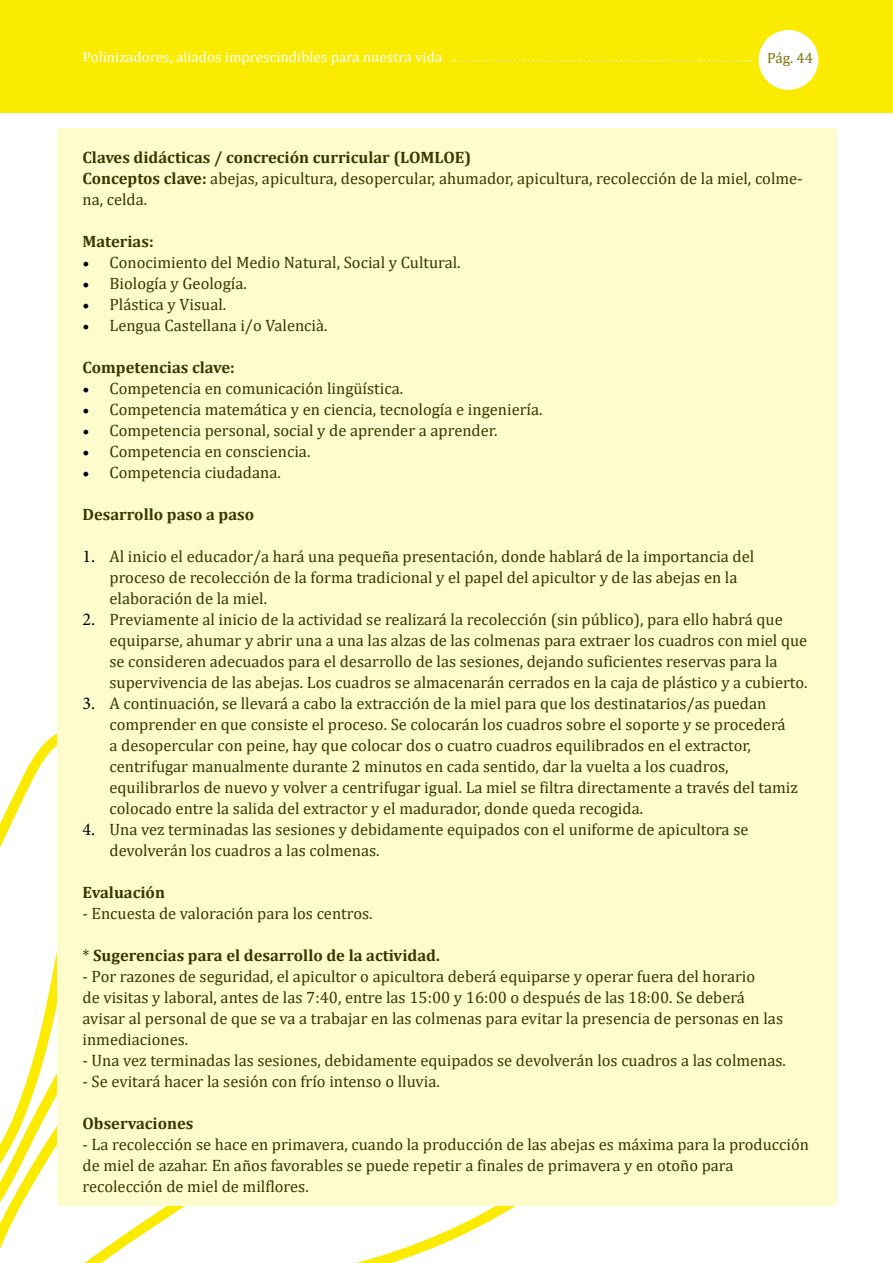
<style>
.page{position:relative;width:893px;height:1263px;background:#fff}
.page>*{position:absolute;margin:0;border:0;box-sizing:border-box;transform-origin:0 0}
.t1{font:16.5px/21px "Cambria";color:#3b3700}
.t2{font:700 16.5px "Cambria";color:#3b3700}
.t3{font:15px "Cambria";color:#fff}
.t4{font:15px "Cambria";color:#7a7200}
.s1{font-weight:700}
.s2{font-family:"Minion Pro";font-size:18px;color:#000}
.s3{font-weight:400}
</style>
<div class="page">
<div style="left:0;top:0;width:893px;height:112px;background:#faeb00"></div>
<div style="left:758px;top:30px;width:60px;height:60px;background:#fff;border-radius:50%"></div>
<svg style="left:455px;top:60px;width:296px;height:1px"></svg>
<svg style="left:0;top:733px;width:699px;height:530px"></svg>
<div style="left:57px;top:128px;width:779px;height:1077px;background:#fefbcc"></div>
<p class="t3" style="left:82px;top:48px;width:361px">Polinizadores, aliados imprescindibles para nuestra vida</p>
<p class="t4" style="left:767px;top:49px;width:47px">Pág. 44</p>
<p class="t1" style="left:82px;top:147px;width:722px"><span class="s1">Claves didácticas / concreción curricular (LOMLOE)<br>Conceptos clave:</span> abejas, apicultura, desopercular, ahumador, apicultura, recolección de la miel, colme&shy;na, celda.</p>
<p class="t2" style="left:82px;top:230px;width:73px">Materias:</p>
<p class="t1" style="left:82px;top:252px;width:380px"><span class="s2">•</span> Conocimiento del Medio Natural, Social y Cultural.</p>
<p class="t1" style="left:82px;top:273px;width:166px"><span class="s2">•</span> Biología y Geología.</p>
<p class="t1" style="left:82px;top:294px;width:145px"><span class="s2">•</span> Plástica y Visual.</p>
<p class="t1" style="left:82px;top:315px;width:247px"><span class="s2">•</span> Lengua Castellana i/o Valencià.</p>
<p class="t2" style="left:83px;top:356px;width:154px">Competencias clave:</p>
<p class="t1" style="left:82px;top:378px;width:322px"><span class="s2">•</span> Competencia en comunicación lingüística.</p>
<p class="t1" style="left:82px;top:399px;width:462px"><span class="s2">•</span> Competencia matemática y en ciencia, tecnología e ingeniería.</p>
<p class="t1" style="left:82px;top:420px;width:416px"><span class="s2">•</span> Competencia personal, social y de aprender a aprender.</p>
<p class="t1" style="left:82px;top:441px;width:229px"><span class="s2">•</span> Competencia en consciencia.</p>
<p class="t1" style="left:82px;top:462px;width:200px"><span class="s2">•</span> Competencia ciudadana.</p>
<p class="t2" style="left:83px;top:503px;width:173px">Desarrollo paso a paso</p>
<p class="t1" style="left:110px;top:546px;width:646px;text-indent:-27px"><span class="s2">1.</span> Al inicio el educador/a hará una pequeña presentación, donde hablará de la importancia del proceso de recolección de la forma tradicional y el papel del apicultor y de las abejas en la elaboración de la miel.</p>
<p class="t1" style="left:110px;top:609px;width:699px;text-indent:-27px"><span class="s2">2.</span> Previamente al inicio de la actividad se realizará la recolección (sin público), para ello habrá que equiparse, ahumar y abrir una a una las alzas de las colmenas para extraer los cuadros con miel que se consideren adecuados para el desarrollo de las sesiones, dejando suficientes reservas para la supervivencia de las abejas. Los cuadros se almacenarán cerrados en la caja de plástico y a cubierto.</p>
<p class="t1" style="left:110px;top:693px;width:690px;text-indent:-27px"><span class="s2">3.</span> A continuación, se llevará a cabo la extracción de la miel para que los destinatarios/as puedan comprender en que consiste el proceso. Se colocarán los cuadros sobre el soporte y se procederá<br>a desopercular con peine, hay que colocar dos o cuatro cuadros equilibrados en el extractor, centrifugar manualmente durante 2 minutos en cada sentido, dar la vuelta a los cuadros, equilibrarlos de nuevo y volver a centrifugar igual. La miel se filtra directamente a través del tamiz colocado entre la salida del extractor y el madurador, donde queda recogida.</p>
<p class="t1" style="left:110px;top:819px;width:640px;text-indent:-27px"><span class="s2">4.</span> Una vez terminadas las sesiones y debidamente equipados con el uniforme de apicultora se devolverán los cuadros a las colmenas.</p>
<p class="t2" style="left:83px;top:881px;width:84px">Evaluación</p>
<p class="t1" style="left:83px;top:903px;width:292px">- Encuesta de valoración para los centros.</p>
<p class="t2" style="left:83px;top:944px;width:359px"><span class="s3">*</span> Sugerencias para el desarrollo de la actividad.</p>
<p class="t1" style="left:83px;top:966px;width:702px">- Por razones de seguridad, el apicultor o apicultora deberá equiparse y operar fuera del horario<br>de visitas y laboral, antes de las 7:40, entre las 15:00 y 16:00 o después de las 18:00. Se deberá avisar al personal de que se va a trabajar en las colmenas para evitar la presencia de personas en las inmediaciones.</p>
<p class="t1" style="left:83px;top:1050px;width:705px">- Una vez terminadas las sesiones, debidamente equipados se devolverán los cuadros a las colmenas.</p>
<p class="t1" style="left:83px;top:1071px;width:359px">- Se evitará hacer la sesión con frío intenso o lluvia.</p>
<p class="t2" style="left:83px;top:1112px;width:113px">Observaciones</p>
<p class="t1" style="left:83px;top:1134px;width:728px">- La recolección se hace en primavera, cuando la producción de las abejas es máxima para la producción de miel de azahar. En años favorables se puede repetir a finales de primavera y en otoño para recolección de miel de milflores.</p>
</div>
